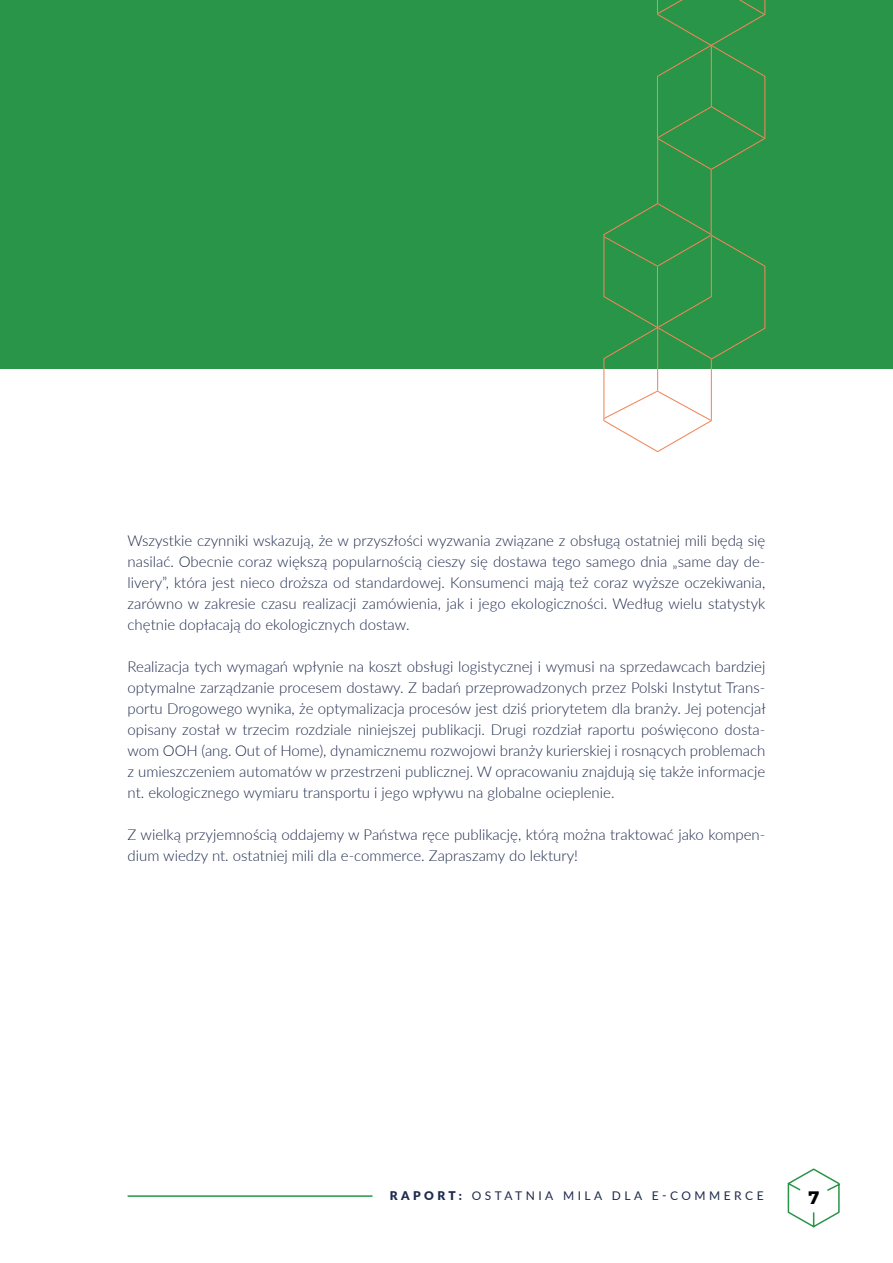
<style>
.page{position:relative;width:893px;height:1263px;background:#fff}
.page>*{position:absolute;margin:0;border:0;box-sizing:border-box;transform-origin:0 0}
.t1{font:700 18px "Montserrat";color:#000}
.t2{font:300 15px/21px "Lato";color:#1e2a4d;text-align:justify}
.t3{font:12px "Lato";letter-spacing:.29em;color:#1e2a4d}
.s1{font-weight:900}
</style>
<div class="page">
<div style="left:0;top:0;width:893px;height:369px;background:#289548"></div>
<svg style="left:787px;top:1168px;width:53px;height:60px"></svg>
<div style="left:799px;top:1182px;width:29px;height:30px;background:#fff;border-radius:50%"></div>
<div style="left:798px;top:1182px;width:31px;height:30px;border:2px solid #fff;border-radius:50%"></div>
<hr style="left:128px;top:1195px;width:244px;height:2px;background:#289548">
<svg style="left:603px;top:0;width:162px;height:452px"></svg>
<p class="t2" style="left:128px;top:529px;width:639px">Wszystkie czynniki wskazują, że w przyszłości wyzwania związane z obsługą ostatniej mili będą się nasilać. Obecnie coraz większą popularnością cieszy się dostawa tego samego dnia „same day de&shy;livery”, która jest nieco droższa od standardowej. Konsumenci mają też coraz wyższe oczekiwania, zarówno w zakresie czasu realizacji zamówienia, jak i jego ekologiczności. Według wielu statystyk chętnie dopłacają do ekologicznych dostaw.</p>
<p class="t2" style="left:128px;top:655px;width:640px">Realizacja tych wymagań wpłynie na koszt obsługi logistycznej i wymusi na sprzedawcach bardziej optymalne zarządzanie procesem dostawy. Z badań przeprowadzonych przez Polski Instytut Trans&shy;portu Drogowego wynika, że optymalizacja procesów jest dziś priorytetem dla branży. Jej potencjał opisany został w trzecim rozdziale niniejszej publikacji. Drugi rozdział raportu poświęcono dosta&shy;wom OOH (ang. Out of Home), dynamicznemu rozwojowi branży kurierskiej i rosnących problemach z umieszczeniem automatów w przestrzeni publicznej. W opracowaniu znajdują się także informacje nt. ekologicznego wymiaru transportu i jego wpływu na globalne ocieplenie.</p>
<p class="t2" style="left:128px;top:823px;width:639px">Z wielką przyjemnością oddajemy w Państwa ręce publikację, którą można traktować jako kompen&shy;dium wiedzy nt. ostatniej mili dla e-commerce. Zapraszamy do lektury!</p>
<p class="t3" style="left:390px;top:1187px;width:375px"><span class="s1">RAPORT:</span> OSTATNIA MILA DLA E-COMMERCE</p>
<p class="t1" style="left:808px;top:1186px;width:13px">7</p>
</div>
